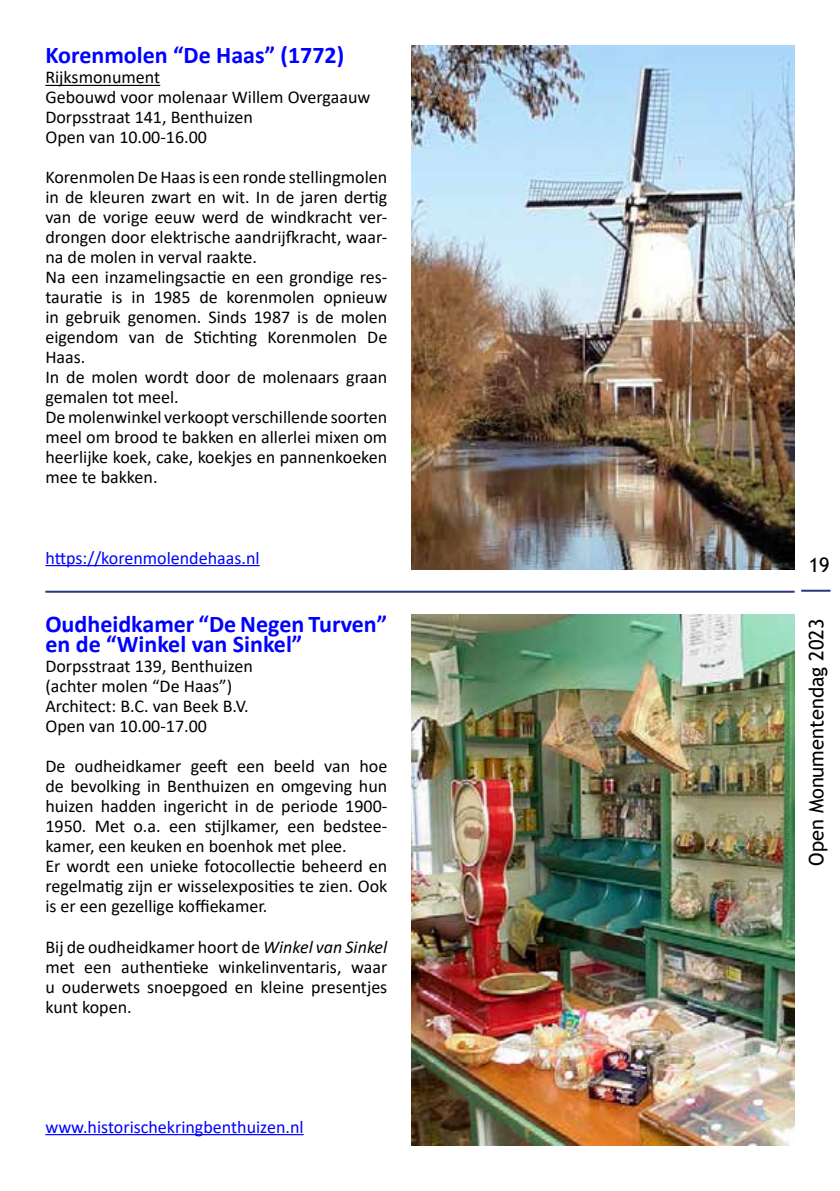
<style>
.page{position:relative;width:840px;height:1191px;background:#fff}
.page>*{position:absolute;margin:0;border:0;box-sizing:border-box;transform-origin:0 0}
.t1{font:700 24px/20px "Calibri";color:#00f}
.t2{font:20px "Trebuchet MS";color:#000}
.t3{font:18px/20px "Calibri";color:#000}
.t4{font:18px "Calibri";color:#00f}
.s1{font-style:italic}
</style>
<div class="page">
<hr style="left:800px;top:589px;width:30px;height:2px;background:#283583">
<hr style="left:45px;top:590px;width:749px;height:2px;background:#283583">
<hr style="left:45px;top:85px;width:115px;height:1px;background:#000">
<hr style="left:45px;top:565px;width:214px;height:1px;background:#00f">
<img style="left:411px;top:45px;width:383px;height:524px">
<hr style="left:45px;top:1134px;width:258px;height:1px;background:#00f">
<img style="left:411px;top:614px;width:383px;height:531px">
<h1 class="t1" style="left:45px;top:45px;width:300px">Korenmolen “De Haas” (1772)</h1>
<p class="t3" style="left:45px;top:67px;width:326px">Rijksmonument<br>Gebouwd voor molenaar Willem Overgaauw<br>Dorpsstraat 141, Benthuizen<br>Open van 10.00-16.00</p>
<p class="t3" style="left:45px;top:167px;width:343px">Korenmolen De Haas is een ronde stellingmolen in de kleuren zwart en wit. In de jaren dertig van de vorige eeuw werd de windkracht ver&shy;drongen door elektrische aandrijfkracht, waar&shy;na de molen in verval raakte.<br>Na een inzamelingsactie en een grondige res&shy;tauratie is in 1985 de korenmolen opnieuw in gebruik genomen. Sinds 1987 is de molen eigendom van de Stichting Korenmolen De Haas.<br>In de molen wordt door de molenaars graan gemalen tot meel.<br>De molenwinkel verkoopt verschillende soorten meel om brood te bakken en allerlei mixen om heerlijke koek, cake, koekjes en pannenkoeken mee te bakken.</p>
<p class="t4" style="left:45px;top:545px;width:216px">https://korenmolendehaas.nl</p>
<h1 class="t1" style="left:45px;top:614px;width:343px">Oudheidkamer “De Negen Turven” en de “Winkel van Sinkel”</h1>
<p class="t3" style="left:45px;top:656px;width:209px">Dorpsstraat 139, Benthuizen (achter molen “De Haas”)<br>Architect: B.C. van Beek B.V.<br>Open van 10.00-17.00</p>
<p class="t3" style="left:45px;top:756px;width:343px">De oudheidkamer geeft een beeld van hoe de bevolking in Benthuizen en omgeving hun huizen hadden ingericht in de periode 1900- 1950. Met o.a. een stijlkamer, een bedstee&shy;kamer, een keuken en boenhok met plee.<br>Er wordt een unieke fotocollectie beheerd en regelmatig zijn er wisselexposities te zien. Ook is er een gezellige koffiekamer.</p>
<p class="t3" style="left:45px;top:936px;width:343px;text-align:justify">Bij de oudheidkamer hoort de <span class="s1">Winkel van Sinkel </span>met een authentieke winkelinventaris, waar u ouderwets snoepgoed en kleine presentjes kunt kopen.</p>
<p class="t4" style="left:45px;top:1114px;width:259px">www.historischekringbenthuizen.nl</p>
<p class="t2" style="left:808px;top:553px;width:22px">19</p>
<p class="t2" style="left:803px;top:866px;width:249px;rotate:-90deg">Open Monumentendag 2023</p>
</div>
